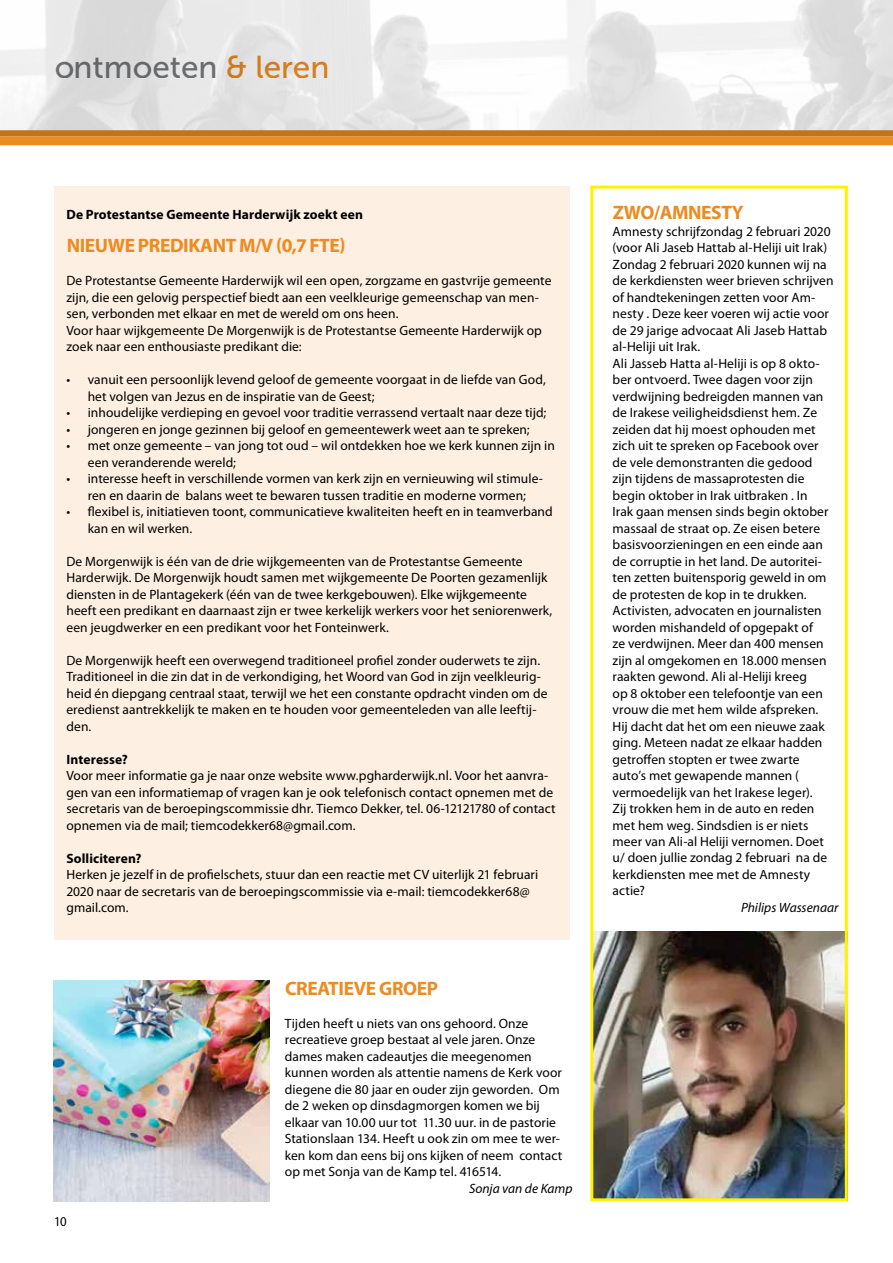
<style>
.page{position:relative;width:893px;height:1263px;background:#fff}
.page>*{position:absolute;margin:0;border:0;box-sizing:border-box;transform-origin:0 0}
.t1{font:31.5px "Museo Sans 500";color:#77787b}
.t2{font:700 19.5px "Myriad Pro";letter-spacing:-.02em;color:#eb8c23}
.t3{font:13.5px/16.5px "Myriad Pro";letter-spacing:.005em;color:#000}
.t4{font:700 13.5px "Myriad Pro";letter-spacing:.01em;color:#000}
.t5{font:italic 13.5px "Myriad Pro";color:#000}
.t6{font:13.5px "Myriad Pro";letter-spacing:.005em;color:#000;scale:.95 1}
.s1{color:#eb8c23}
</style>
<div class="page">
<div style="left:0;top:136px;width:893px;height:9px;background:#eb8c23"></div>
<div style="left:0;top:130px;width:893px;height:6px;background:#c2741b"></div>
<hr style="left:892px;top:133px;width:1px;height:1130px;background:#ce2927">
<hr style="left:892px;top:0;width:1px;height:132px;background:#fff">
<div style="left:54px;top:186px;width:515px;height:754px;background:#fdefe1"></div>
<img style="left:594px;top:931px;width:250px;height:266px">
<div style="left:590px;top:186px;width:258px;height:1015px;border:3px solid #fff200"></div>
<img style="left:54px;top:980px;width:216px;height:221px">
<h1 class="t1" style="left:54px;top:50px;width:277px">ontmoeten <span class="s1">&amp; leren</span></h1>
<p class="t4" style="left:66px;top:206px;width:298px">De Protestantse Gemeente Harderwijk zoekt een</p>
<h2 class="t2" style="left:67px;top:233px;width:281px">nieuwe predikant m/v (0,7 fte)</h2>
<p class="t3" style="left:66px;top:272px;width:486px">De Protestantse Gemeente Harderwijk wil een open, zorgzame en gastvrije gemeente zijn, die een gelovig perspectief biedt aan een veelkleurige gemeenschap van men&shy;sen, verbonden met elkaar en met de wereld om ons heen.<br>Voor haar wijkgemeente De Morgenwijk is de Protestantse Gemeente Harderwijk op zoek naar een enthousiaste predikant die:</p>
<p class="t3" style="left:88px;top:371px;width:460px;text-indent:-21px">• vanuit een persoonlijk levend geloof de gemeente voorgaat in de liefde van God, het volgen van Jezus en de inspiratie van de Geest;</p>
<p class="t3" style="left:66px;top:404px;width:481px">• inhoudelijke verdieping en gevoel voor traditie verrassend vertaalt naar deze tijd;</p>
<p class="t3" style="left:66px;top:420px;width:465px">• jongeren en jonge gezinnen bij geloof en gemeentewerk weet aan te spreken;</p>
<p class="t3" style="left:88px;top:437px;width:469px;text-indent:-21px">• met onze gemeente – van jong tot oud – wil ontdekken hoe we kerk kunnen zijn in een veranderende wereld;</p>
<p class="t3" style="left:66px;top:470px;width:478px;text-align:center">• interesse heeft in verschillende vormen van kerk zijn en vernieuwing wil stimule&shy;ren en daarin de balans weet te bewaren tussen traditie en moderne vormen;</p>
<p class="t3" style="left:88px;top:503px;width:466px;text-indent:-21px">• flexibel is, initiatieven toont, communicatieve kwaliteiten heeft en in teamverband kan en wil werken.</p>
<p class="t3" style="left:66px;top:552px;width:487px">De Morgenwijk is één van de drie wijkgemeenten van de Protestantse Gemeente Harderwijk. De Morgenwijk houdt samen met wijkgemeente De Poorten gezamenlijk diensten in de Plantagekerk (één van de twee kerkgebouwen). Elke wijkgemeente heeft een predikant en daarnaast zijn er twee kerkelijk werkers voor het seniorenwerk, een jeugdwerker en een predikant voor het Fonteinwerk.</p>
<p class="t3" style="left:66px;top:651px;width:483px">De Morgenwijk heeft een overwegend traditioneel profiel zonder ouderwets te zijn.<br>Traditioneel in die zin dat in de verkondiging, het Woord van God in zijn veelkleurig&shy;heid én diepgang centraal staat, terwijl we het een constante opdracht vinden om de eredienst aantrekkelijk te maken en te houden voor gemeenteleden van alle leeftij&shy;den.</p>
<p class="t4" style="left:66px;top:750px;width:63px">Interesse?</p>
<p class="t3" style="left:66px;top:767px;width:491px">Voor meer informatie ga je naar onze website www.pgharderwijk.nl. Voor het aanvra&shy;gen van een informatiemap of vragen kan je ook telefonisch contact opnemen met de secretaris van de beroepingscommissie dhr. Tiemco Dekker, tel. 06-12121780 of contact opnemen via de mail; tiemcodekker68@gmail.com.</p>
<p class="t4" style="left:66px;top:849px;width:77px">Solliciteren?</p>
<p class="t3" style="left:66px;top:866px;width:473px">Herken je jezelf in de profielschets, stuur dan een reactie met CV uiterlijk 21 februari<br>2020 naar de secretaris van de beroepingscommissie via e-mail: tiemcodekker68@ gmail.com.</p>
<p class="t6" style="left:54px;top:1213px;width:15px">10</p>
<h2 class="t2" style="left:285px;top:975px;width:154px">CREATI EVE GROEP</h2>
<p class="t3" style="left:285px;top:1015px;width:279px">Tijden heeft u niets van ons gehoord. Onze recreatieve groep bestaat al vele jaren. Onze dames maken cadeautjes die meegenomen kunnen worden als attentie namens de Kerk voor diegene die 80 jaar en ouder zijn geworden. Om de 2 weken op dinsdagmorgen komen we bij elkaar van 10.00 uur tot 11.30 uur. in de pastorie Stationslaan 134. Heeft u ook zin om mee te wer&shy;ken kom dan eens bij ons kijken of neem contact op met Sonja van de Kamp tel. 416514.</p>
<p class="t5" style="left:469px;top:1180px;width:105px">Sonja van de Kamp</p>
<h2 class="t2" style="left:613px;top:200px;width:15px">ZWO</h2>
<h2 class="t2" style="left:654px;top:200px;width:90px">/Amnesty</h2>
<p class="t3" style="left:613px;top:223px;width:222px">Amnesty schrijfzondag 2 februari 2020 (voor Ali Jaseb Hattab al-Heliji uit Irak)<br>Zondag 2 februari 2020 kunnen wij na de kerkdiensten weer brieven schrijven of handtekeningen zetten voor Am&shy;nesty . Deze keer voeren wij actie voor de 29 jarige advocaat Ali Jaseb Hattab al-Heliji uit Irak.<br>Ali Jasseb Hatta al-Heliji is op 8 okto&shy;ber ontvoerd. Twee dagen voor zijn verdwijning bedreigden mannen van de Irakese veiligheidsdienst hem. Ze zeiden dat hij moest ophouden met zich uit te spreken op Facebook over de vele demonstranten die gedood zijn tijdens de massaprotesten die begin oktober in Irak uitbraken . In<br>Irak gaan mensen sinds begin oktober massaal de straat op. Ze eisen betere basisvoorzieningen en een einde aan de corruptie in het land. De autoritei&shy;ten zetten buitensporig geweld in om de protesten de kop in te drukken.<br>Activisten, advocaten en journalisten worden mishandeld of opgepakt of<br>ze verdwijnen. Meer dan 400 mensen zijn al omgekomen en 18.000 mensen raakten gewond. Ali al-Heliji kreeg<br>op 8 oktober een telefoontje van een vrouw die met hem wilde afspreken.<br>Hij dacht dat het om een nieuwe zaak ging. Meteen nadat ze elkaar hadden getroffen stopten er twee zwarte auto’s met gewapende mannen ( vermoedelijk van het Irakese leger).<br>Zij trokken hem in de auto en reden met hem weg. Sindsdien is er niets meer van Ali-al Heliji vernomen. Doet u/ doen jullie zondag 2 februari na de kerkdiensten mee met de Amnesty actie?</p>
<p class="t5" style="left:741px;top:899px;width:99px">Philips Wassenaar</p>
</div>
